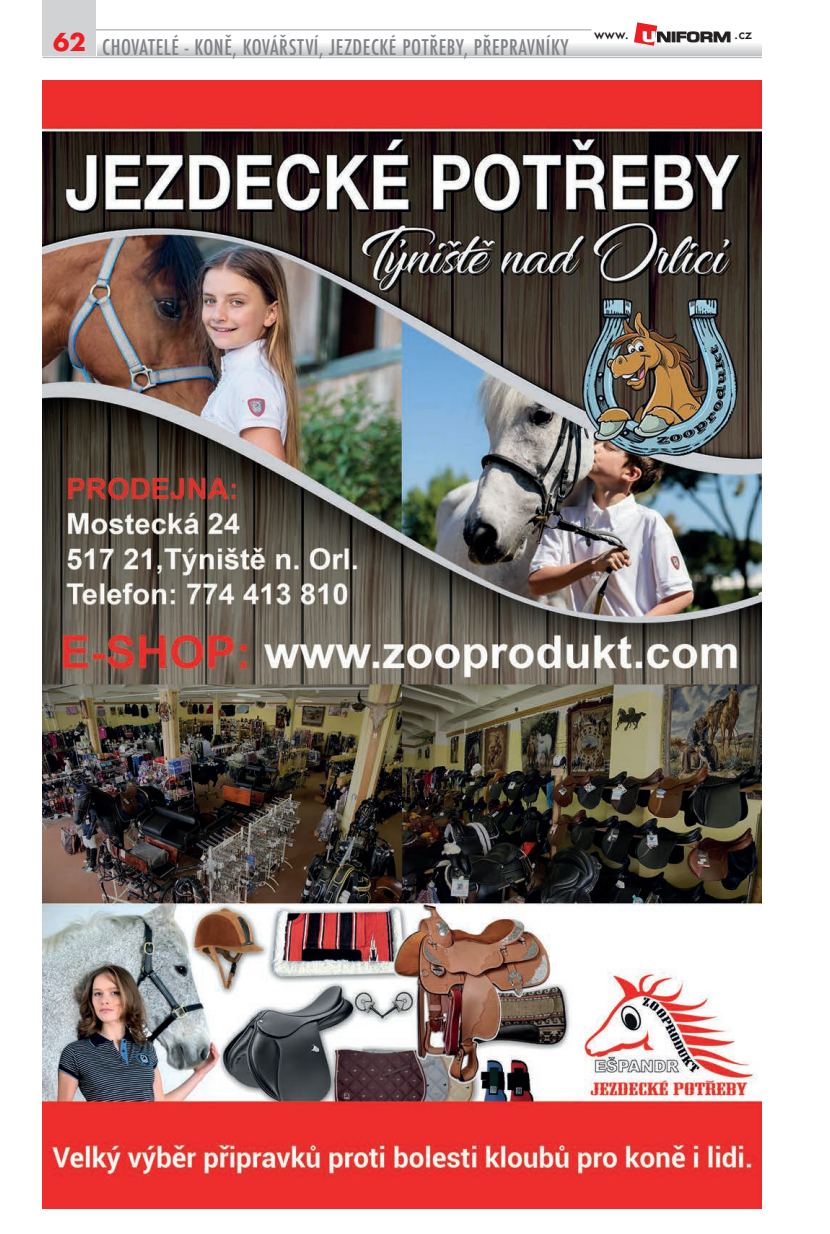
<style>
.page{position:relative;width:830px;height:1234px;background:#fff}
.page>*{position:absolute;margin:0;border:0;box-sizing:border-box;transform-origin:0 0}
.t1{font:700 24px "Futura";color:#ee1d23}
.t2{font:500 condensed 21px "Futura";letter-spacing:.025em;color:#808285}
.t3{font:500 13.5px "Futura";color:#231f20}
</style>
<div class="page">
<svg style="left:98px;top:44px;width:663px;height:11px;background:#dadbdd"></svg>
<hr style="left:74px;top:29px;width:517px;height:2px;background:#bcbdc0">
<div style="left:43px;top:0;width:53px;height:55px;background:#d1d2d4"></div>
<hr style="left:43px;top:57px;width:718px;height:1px;background:#bcbdc0">
<svg style="left:633px;top:22px;width:97px;height:24px"></svg>
<img style="left:43px;top:81px;width:718px;height:1127px">
<p class="t1" style="left:53px;top:25px;width:34px">62</p>
<p class="t3" style="left:593px;top:24px;width:36px">www.</p>
<p class="t3" style="left:734px;top:24px;width:19px">.cz</p>
<p class="t2" style="left:102px;top:34px;width:467px">CHOVATELÉ - KONĚ, KOVÁŘSTVÍ, JEZDECKÉ POTŘEBY, PŘEPRAVNÍKY</p>
</div>
